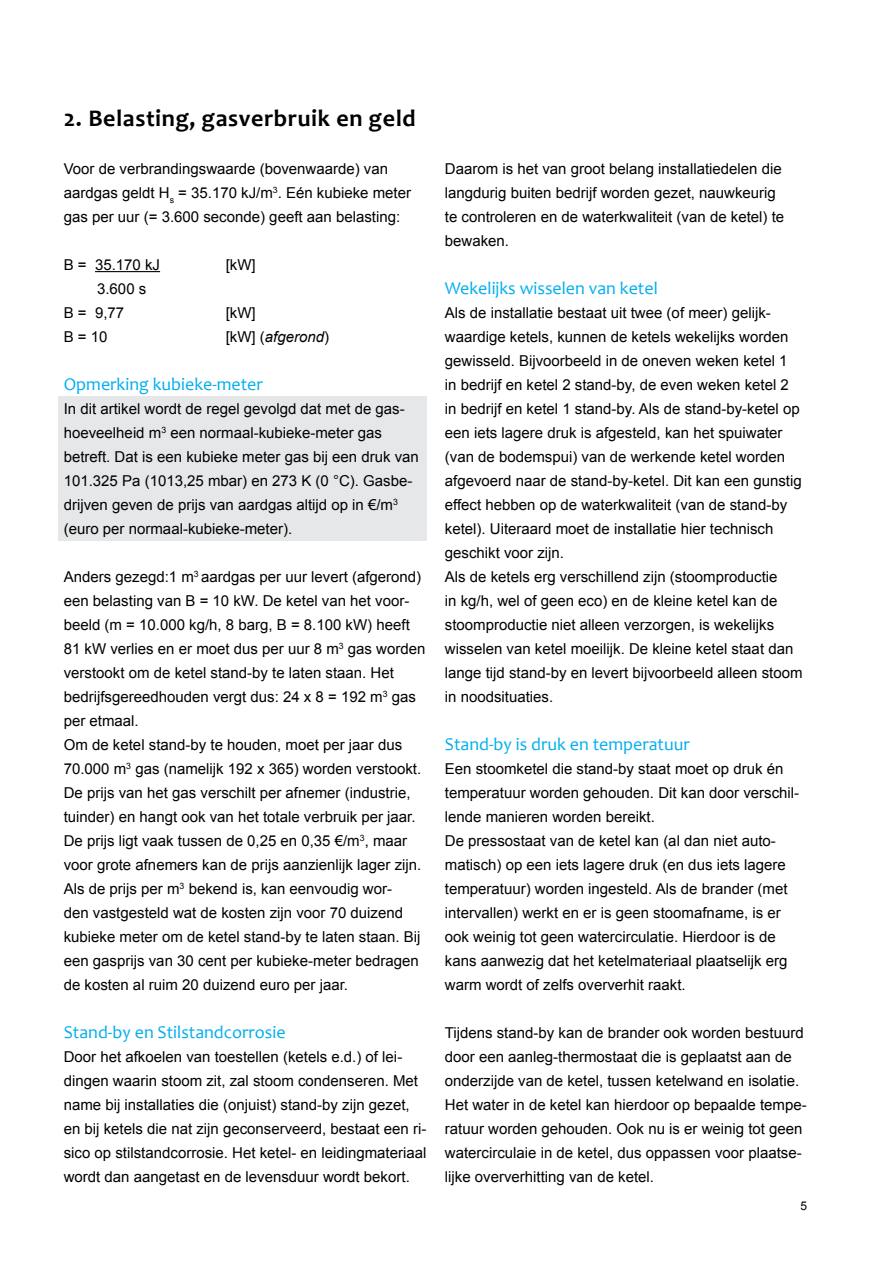
<style>
.page{position:relative;width:893px;height:1263px;background:#fff}
.page>*{position:absolute;margin:0;border:0;box-sizing:border-box;transform-origin:0 0}
.t1{font:700 24px "Candara";letter-spacing:.025em;color:#000}
.t2{font:18px "Candara";color:#00aeef}
.t3{font:15px/24px "Arial";color:#000}
.t4{font:italic 15px "Arial";color:#000}
.t5{font:12px "Arial";color:#000}
.s1{font-style:normal}
</style>
<div class="page">
<div style="left:59px;top:396px;width:368px;height:144px;background:#e6e7e8"></div>
<hr style="left:95px;top:271px;width:65px;height:1px;background:#000">
<h1 class="t1" style="left:64px;top:104px;width:353px">2. Belasting, gasverbruik en geld</h1>
<p class="t3" style="left:64px;top:157px;width:349px">Voor de verbrandingswaarde (bovenwaarde) van aardgas geldt H<sub>s</sub> = 35.170 kJ/m<sup>3</sup>. Eén kubieke meter gas per uur (= 3.600 seconde) geeft aan belasting:</p>
<p class="t3" style="left:64px;top:253px;width:98px">B = 35.170 kJ</p>
<p class="t3" style="left:226px;top:253px;width:32px">[kW]</p>
<p class="t3" style="left:64px;top:277px;width:84px;text-indent:33px">3.600 s<br>B = 9,77</p>
<p class="t3" style="left:226px;top:301px;width:32px">[kW]</p>
<p class="t3" style="left:64px;top:325px;width:45px">B = 10</p>
<p class="t4" style="left:226px;top:327px;width:105px"><span class="s1">[kW] (</span>afgerond<span class="s1">)</span></p>
<p class="t2" style="left:64px;top:373px;width:201px">Opmerking kubieke-meter</p>
<p class="t3" style="left:64px;top:397px;width:357px">In dit artikel wordt de regel gevolgd dat met de gas&shy;hoeveelheid m<sup>3</sup> een normaal-kubieke-meter gas betreft. Dat is een kubieke meter gas bij een druk van 101.325 Pa (1013,25 mbar) en 273 K (0 °C). Gasbe&shy;drijven geven de prijs van aardgas altijd op in €/m<sup>3 </sup>(euro per normaal-kubieke-meter).</p>
<p class="t3" style="left:64px;top:565px;width:363px">Anders gezegd:1 m<sup>3</sup> aardgas per uur levert (afgerond) een belasting van B = 10 kW. De ketel van het voor&shy;beeld (m = 10.000 kg/h, 8 barg, B = 8.100 kW) heeft 81 kW verlies en er moet dus per uur 8 m<sup>3</sup> gas worden verstookt om de ketel stand-by te laten staan. Het bedrijfsgereedhouden vergt dus: 24 x 8 = 192 m<sup>3</sup> gas per etmaal.<br>Om de ketel stand-by te houden, moet per jaar dus 70.000 m<sup>3</sup> gas (namelijk 192 x 365) worden verstookt.<br>De prijs van het gas verschilt per afnemer (industrie, tuinder) en hangt ook van het totale verbruik per jaar.<br>De prijs ligt vaak tussen de 0,25 en 0,35 €/m<sup>3</sup>, maar voor grote afnemers kan de prijs aanzienlijk lager zijn.<br>Als de prijs per m<sup>3</sup> bekend is, kan eenvoudig wor-<br>den vastgesteld wat de kosten zijn voor 70 duizend kubieke meter om de ketel stand-by te laten staan. Bij een gasprijs van 30 cent per kubieke-meter bedragen de kosten al ruim 20 duizend euro per jaar.</p>
<p class="t2" style="left:64px;top:1021px;width:223px">Stand-by en Stilstandcorrosie</p>
<p class="t3" style="left:64px;top:1045px;width:364px">Door het afkoelen van toestellen (ketels e.d.) of lei&shy;dingen waarin stoom zit, zal stoom condenseren. Met name bij installaties die (onjuist) stand-by zijn gezet, en bij ketels die nat zijn geconserveerd, bestaat een ri&shy;sico op stilstandcorrosie. Het ketel- en leidingmateriaal wordt dan aangetast en de levensduur wordt bekort.</p>
<p class="t3" style="left:445px;top:157px;width:341px">Daarom is het van groot belang installatiedelen die langdurig buiten bedrijf worden gezet, nauwkeurig te controleren en de waterkwaliteit (van de ketel) te bewaken.</p>
<p class="t2" style="left:445px;top:277px;width:214px">Wekelijks wisselen van ketel</p>
<p class="t3" style="left:445px;top:301px;width:359px">Als de installatie bestaat uit twee (of meer) gelijk&shy;waardige ketels, kunnen de ketels wekelijks worden gewisseld. Bijvoorbeeld in de oneven weken ketel 1 in bedrijf en ketel 2 stand-by, de even weken ketel 2 in bedrijf en ketel 1 stand-by. Als de stand-by-ketel op een iets lagere druk is afgesteld, kan het spuiwater (van de bodemspui) van de werkende ketel worden afgevoerd naar de stand-by-ketel. Dit kan een gunstig effect hebben op de waterkwaliteit (van de stand-by ketel). Uiteraard moet de installatie hier technisch geschikt voor zijn.<br>Als de ketels erg verschillend zijn (stoomproductie<br>in kg/h, wel of geen eco) en de kleine ketel kan de stoomproductie niet alleen verzorgen, is wekelijks wisselen van ketel moeilijk. De kleine ketel staat dan lange tijd stand-by en levert bijvoorbeeld alleen stoom in noodsituaties.</p>
<p class="t2" style="left:445px;top:733px;width:246px">Stand-by is druk en temperatuur</p>
<p class="t3" style="left:445px;top:757px;width:356px">Een stoomketel die stand-by staat moet op druk én temperatuur worden gehouden. Dit kan door verschil&shy;lende manieren worden bereikt.<br>De pressostaat van de ketel kan (al dan niet auto&shy;matisch) op een iets lagere druk (en dus iets lagere temperatuur) worden ingesteld. Als de brander (met intervallen) werkt en er is geen stoomafname, is er ook weinig tot geen watercirculatie. Hierdoor is de kans aanwezig dat het ketelmateriaal plaatselijk erg warm wordt of zelfs oververhit raakt.</p>
<p class="t3" style="left:445px;top:1021px;width:363px">Tijdens stand-by kan de brander ook worden bestuurd door een aanleg-thermostaat die is geplaatst aan de onderzijde van de ketel, tussen ketelwand en isolatie.<br>Het water in de ketel kan hierdoor op bepaalde tempe&shy;ratuur worden gehouden. Ook nu is er weinig tot geen watercirculaie in de ketel, dus oppassen voor plaatse&shy;lijke oververhitting van de ketel.</p>
<p class="t5" style="left:801px;top:1198px;width:8px">5</p>
</div>
